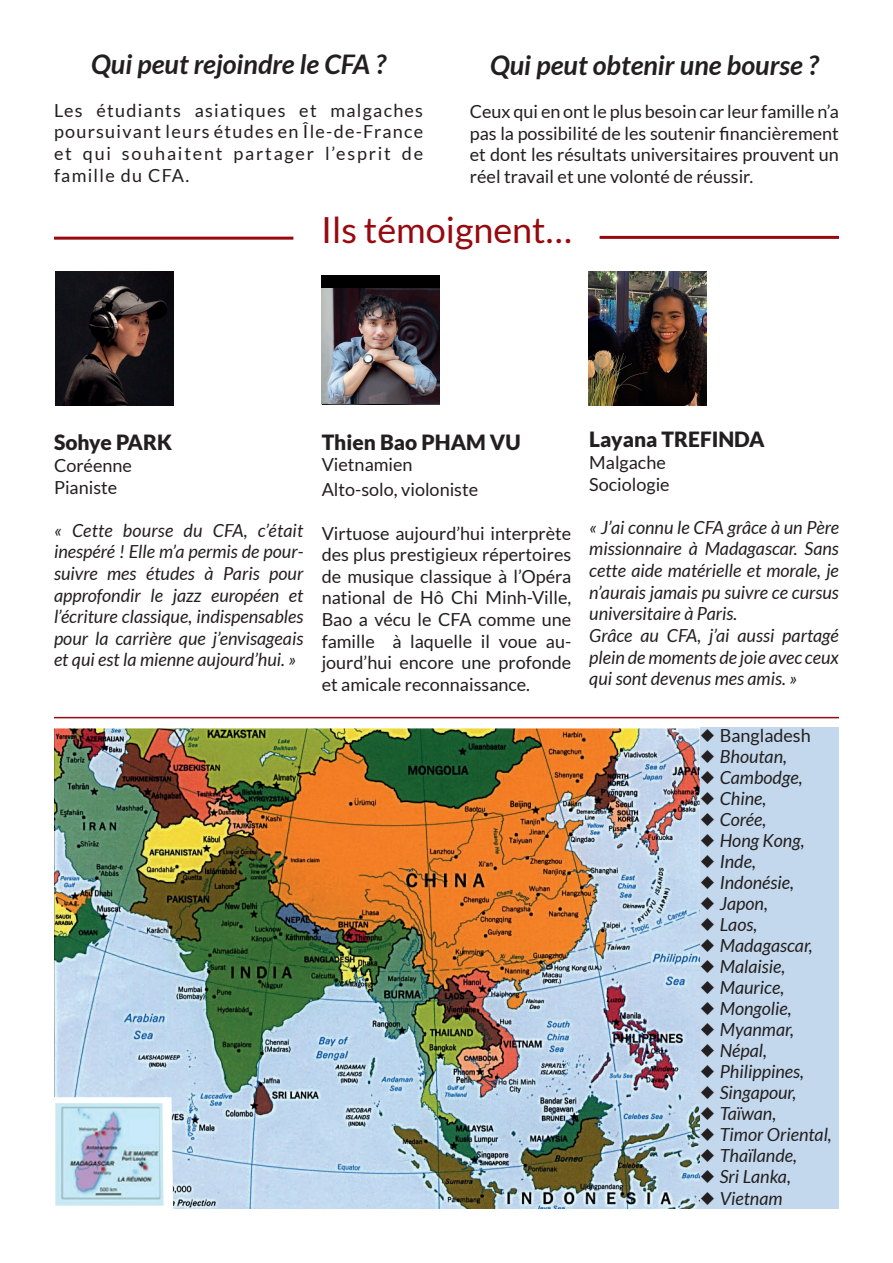
<style>
.page{position:relative;width:893px;height:1263px;background:#fff}
.page>*{position:absolute;margin:0;border:0;box-sizing:border-box;transform-origin:0 0}
.t1{font:36px "Lato";color:#97090e}
.t2{font:italic 700 27px "Lato";color:#231f20}
.t3{font:900 21px "Lato";color:#231f20}
.t4{font:italic 18px/21px "Lato";color:#231f20}
.t5{font:18px/21.6px "Lato";color:#231f20;text-align:justify}
.s1{font-family:"Monotype Sorts";font-style:normal}
.s2{font-style:normal}
</style>
<div class="page">
<img style="left:589px;top:271px;width:118px;height:134px">
<img style="left:322px;top:288px;width:117px;height:116px">
<div style="left:322px;top:275px;width:117px;height:13px;background:#000001"></div>
<img style="left:55px;top:271px;width:119px;height:134px">
<hr style="left:54px;top:237px;width:239px;height:3px;background:#97090e">
<hr style="left:600px;top:236px;width:239px;height:3px;background:#97090e">
<img style="left:54px;top:728px;width:647px;height:481px">
<img style="left:54px;top:1102px;width:111px;height:105px">
<div style="left:701px;top:728px;width:138px;height:481px;background:#c3d8ec"></div>
<hr style="left:54px;top:717px;width:785px;height:1px;background:#97090e">
<h2 class="t2" style="left:91px;top:48px;width:296px">Qui peut rejoindre le CFA ?</h2>
<p class="t5" style="left:54px;top:99px;width:371px">Les étudiants asiatiques et malgaches poursuivant leurs études en Île-de-France et qui souhaitent partager l’esprit de famille du CFA.</p>
<h2 class="t2" style="left:490px;top:50px;width:330px">Qui peut obtenir une bourse ?</h2>
<p class="t5" style="left:470px;top:101px;width:371px">Ceux qui en ont le plus besoin car leur famille n’a pas la possibilité de les soutenir financièrement et dont les résultats universitaires prouvent un réel travail et une volonté de réussir.</p>
<h1 class="t1" style="left:321px;top:210px;width:252px">Ils témoignent…</h1>
<p class="t3" style="left:54px;top:430px;width:120px">Sohye PARK</p>
<p class="t5" style="left:54px;top:455px;width:79px">Coréenne<br>Pianiste</p>
<p class="t4" style="left:54px;top:520px;width:251px;line-height:21.6px;text-align:justify">« Cette bourse du CFA, c’était inespéré ! Elle m’a permis de pour&shy;suivre mes études à Paris pour approfondir le jazz européen et l’écriture classique, indispensables pour la carrière que j’envisageais et qui est la mienne aujourd’hui. »</p>
<p class="t3" style="left:322px;top:430px;width:200px">Thien Bao PHAM VU</p>
<p class="t5" style="left:322px;top:454px;width:92px">Vietnamien</p>
<p class="t5" style="left:322px;top:479px;width:158px">Alto-solo, violoniste</p>
<p class="t5" style="left:322px;top:522px;width:251px">Virtuose aujourd’hui interprète des plus prestigieux répertoires de musique classique à l’Opéra national de Hô Chi Minh-Ville, Bao a vécu le CFA comme une famille à laquelle il voue au&shy;jourd’hui encore une profonde et amicale reconnaissance.</p>
<p class="t3" style="left:589px;top:427px;width:177px">Layana TREFINDA</p>
<p class="t5" style="left:589px;top:452px;width:82px">Malgache<br>Sociologie</p>
<p class="t4" style="left:589px;top:517px;width:251px;line-height:21.6px">« J’ai connu le CFA grâce à un Père missionnaire à Madagascar. Sans cette aide matérielle et morale, je n’aurais jamais pu suivre ce cursus universitaire à Paris.<br>Grâce au CFA, j’ai aussi partagé plein de moments de joie avec ceux qui sont devenus mes amis. »</p>
<p class="t4" style="left:701px;top:726px;width:133px"><span class="s1">U</span> <span class="s2">Bangladesh<br></span><span class="s1">U</span> Bhoutan,<br><span class="s1">U</span> Cambodge,<br><span class="s1">U</span> Chine,<br><span class="s1">U</span> Corée,<br><span class="s1">U</span> Hong Kong,<br><span class="s1">U</span> Inde,<br><span class="s1">U</span> Indonésie,<br><span class="s1">U</span> Japon,<br><span class="s1">U</span> Laos,<br><span class="s1">U</span> Madagascar,<br><span class="s1">U</span> Malaisie,<br><span class="s1">U</span> Maurice,<br><span class="s1">U</span> Mongolie,<br><span class="s1">U</span> Myanmar,<br><span class="s1">U</span> Népal,<br><span class="s1">U</span> Philippines,<br><span class="s1">U</span> Singapour,<br><span class="s1">U</span> Taïwan,<br><span class="s1">U</span> Timor Oriental,<br><span class="s1">U</span> Thaïlande,<br><span class="s1">U</span> Sri Lanka,<br><span class="s1">U</span> Vietnam</p>
</div>
